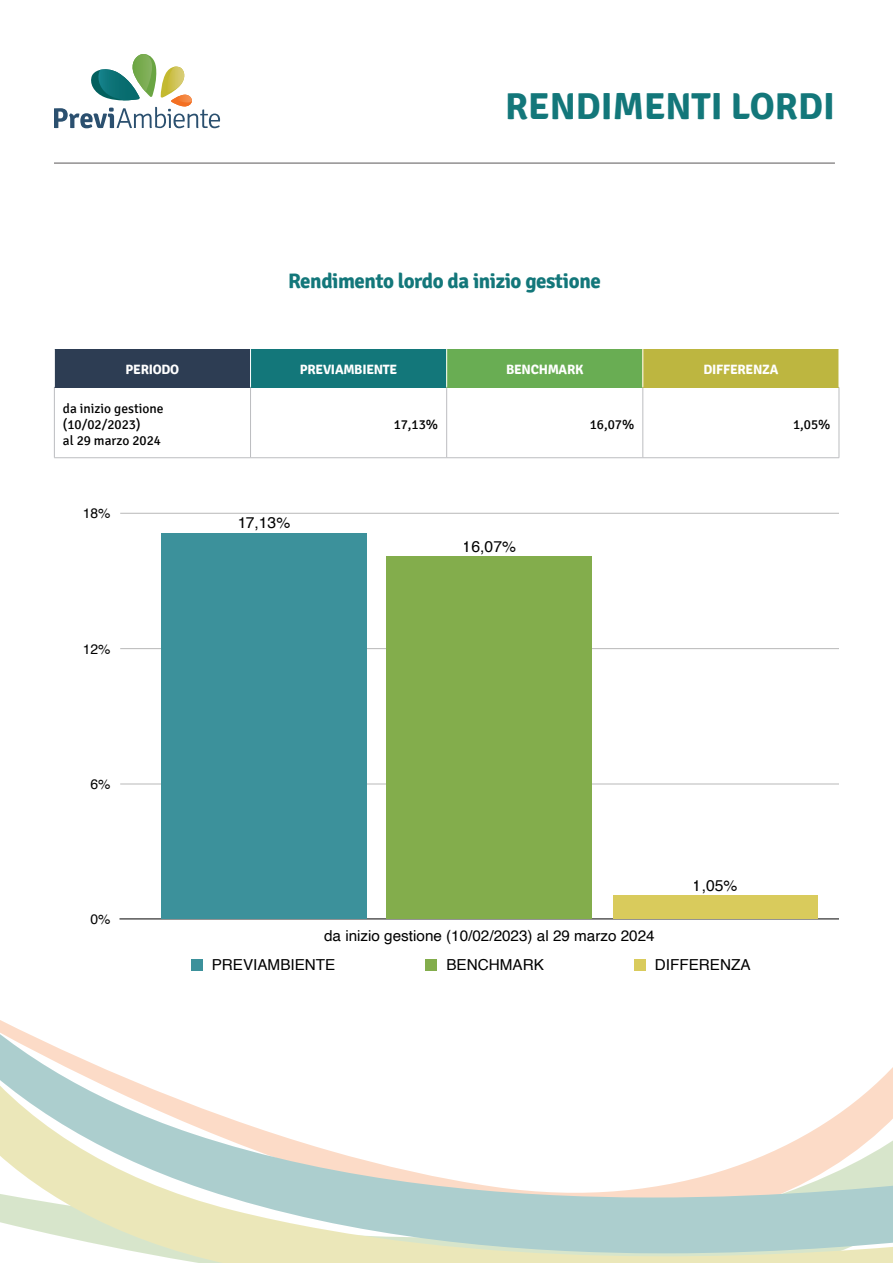
<style>
.page{position:relative;width:893px;height:1263px;background:#fff}
.page>*{position:absolute;margin:0;border:0;box-sizing:border-box;transform-origin:0 0}
.t1{font:300 40.05px "Signika";color:#1d7074}
.t2{font:700 37.5px "Signika";color:#13777a}
.intestazione{font:700 21px "Signika";letter-spacing:-.02em;color:#13777a}
.t3{font:15.6px "Helvetica";color:#000}
.t4{font:15.15px "Helvetica";color:#000}
.t5{font:13.8px "Helvetica";color:#000}
.dati{font:13.5px/16.2px "Signika";color:#000}
.intestazione-2{font:700 13.5px "Signika";letter-spacing:-.02em;color:#fff}
</style>
<div class="page">
<svg style="left:54px;top:54px;width:166px;height:74px"></svg>
<hr style="left:54px;top:162px;width:781px;height:2px;background:#231f20">
<svg style="left:144px;top:1253px;width:749px;height:10px;background:#e9e7bd"></svg>
<svg style="left:0;top:1020px;width:893px;height:233px"></svg>
<div style="left:54px;top:349px;width:197px;height:38px;background:#2d3d53"></div>
<div style="left:251px;top:349px;width:196px;height:38px;background:#13777a"></div>
<div style="left:447px;top:349px;width:196px;height:38px;background:#69ad53"></div>
<div style="left:643px;top:349px;width:196px;height:38px;background:#bdb640"></div>
<hr style="left:250px;top:349px;width:1px;height:38px;background:#fff">
<hr style="left:446px;top:349px;width:1px;height:38px;background:#fff">
<hr style="left:642px;top:349px;width:1px;height:38px;background:#fff">
<hr style="left:54px;top:387px;width:1px;height:70px;background:#bcbdc0">
<hr style="left:250px;top:387px;width:1px;height:70px;background:#bcbdc0">
<hr style="left:446px;top:387px;width:1px;height:70px;background:#bcbdc0">
<hr style="left:643px;top:387px;width:1px;height:70px;background:#bcbdc0">
<hr style="left:839px;top:387px;width:1px;height:70px;background:#bcbdc0">
<hr style="left:54px;top:457px;width:197px;height:1px;background:#bcbdc0">
<hr style="left:251px;top:457px;width:196px;height:1px;background:#bcbdc0">
<hr style="left:447px;top:457px;width:196px;height:1px;background:#bcbdc0">
<hr style="left:643px;top:457px;width:196px;height:1px;background:#bcbdc0">
<hr style="left:54px;top:349px;width:1px;height:38px;background:#fff">
<hr style="left:120px;top:784px;width:719px;height:1px;background:#b8b8b8">
<hr style="left:120px;top:648px;width:719px;height:1px;background:#b8b8b8">
<hr style="left:120px;top:513px;width:719px;height:1px;background:#b8b8b8">
<hr style="left:120px;top:919px;width:719px;height:1px;background:#000">
<div style="left:613px;top:895px;width:205px;height:24px;background:#d9cb5c"></div>
<div style="left:387px;top:557px;width:205px;height:362px;background:#83ad4c"></div>
<div style="left:161px;top:533px;width:205px;height:386px;background:#3c919b"></div>
<div style="left:191px;top:959px;width:12px;height:11px;background:#3c919b"></div>
<div style="left:426px;top:959px;width:11px;height:11px;background:#83ad4c"></div>
<div style="left:634px;top:959px;width:12px;height:11px;background:#d9cb5c"></div>
<h2 class="t2" style="left:505px;top:83px;width:331px">RENDIMENTI LORDI</h2>
<h1 class="t1" style="left:542px;top:80px;width:295px">Rendimenti lordi</h1>
<p class="intestazione" style="left:288px;top:268px;width:314px">Rendimento lordo da inizio gestione</p>
<p class="intestazione-2" style="left:126px;top:362px;width:55px">PERIODO</p>
<p class="intestazione-2" style="left:300px;top:362px;width:99px">PREVIAMBIENTE</p>
<p class="intestazione-2" style="left:506px;top:362px;width:79px">BENCHMARK</p>
<p class="intestazione-2" style="left:703px;top:362px;width:76px">DIFFERENZA</p>
<p class="dati" style="left:63px;top:400px;width:102px">da inizio gestione (10/02/2023)<br>al 29 marzo 2024</p>
<p class="dati" style="left:394px;top:416px;width:46px">17,13%</p>
<p class="dati" style="left:590px;top:416px;width:46px">16,07%</p>
<p class="dati" style="left:793px;top:416px;width:39px">1,05%</p>
<p class="t5" style="left:83px;top:503px;width:29px">18%</p>
<p class="t5" style="left:83px;top:638px;width:29px">12%</p>
<p class="t5" style="left:90px;top:773px;width:22px">6%</p>
<p class="t5" style="left:90px;top:909px;width:22px">0%</p>
<p class="t3" style="left:237px;top:511px;width:55px">17,13%</p>
<p class="t3" style="left:463px;top:535px;width:55px">16,07%</p>
<p class="t4" style="left:324px;top:924px;width:332px">da inizio gestione (10/02/2023) al 29 marzo 2024</p>
<p class="t3" style="left:693px;top:873px;width:46px">1,05%</p>
<p class="t4" style="left:212px;top:953px;width:125px">PREVIAMBIENTE</p>
<p class="t4" style="left:446px;top:953px;width:99px">BENCHMARK</p>
<p class="t4" style="left:655px;top:953px;width:97px">DIFFERENZA</p>
</div>
